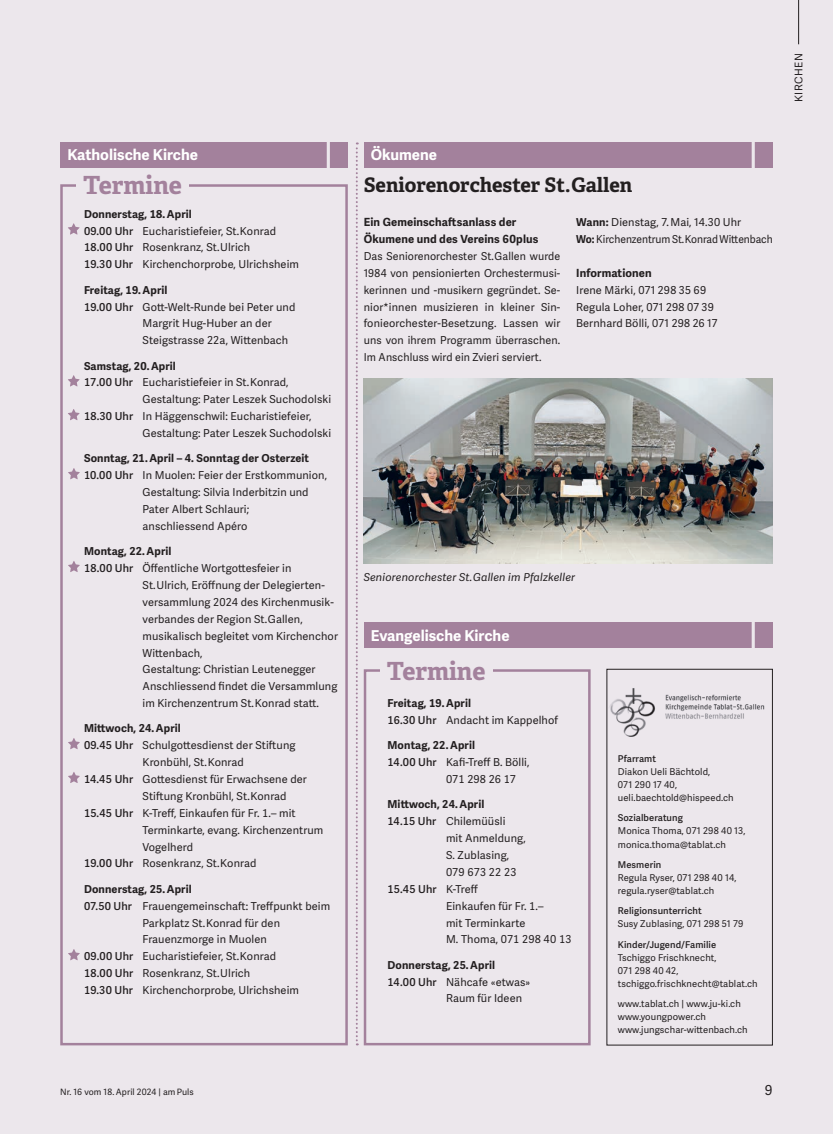
<style>
.page{position:relative;width:833px;height:1134px;background:#ece7ec}
.page>*{position:absolute;margin:0;border:0;box-sizing:border-box;transform-origin:0 0}
.t1{font:700 25px "Adelle";letter-spacing:-.005em;color:#a3819c}
.t2{font:700 20px "Adelle";color:#231f20}
.t3{font:700 15px "Adelle Sans";color:#fff}
.t4{font:13.75px "Adelle Sans";color:#231f20}
.t5{font:700 11.25px/16.9px "Adelle Sans";letter-spacing:.01em;color:#231f20}
.t6{font:11px/16.9px "Adelle Sans";letter-spacing:.01em;color:#231f20}
.t7{font:700 11px "Adelle Sans";letter-spacing:.01em;color:#231f20}
.t8{font:italic 11px "Adelle Sans";letter-spacing:.015em;color:#231f20}
.t9{font:600 11px "Adelle Sans";letter-spacing:.01em;color:#231f20}
.t10{font:10.62px "Adelle Sans";letter-spacing:.05em;color:#231f20}
.t11{font:9.38px/13.1px "Adelle Sans";letter-spacing:.01em;color:#231f20}
.t12{font:600 9.38px "Adelle Sans";letter-spacing:.01em;color:#231f20}
.t13{font:8.75px "Adelle Sans";letter-spacing:.01em;color:#231f20}
.s1{font-weight:700}
.s2{font-weight:600}
.s3{font-weight:400}
</style>
<div class="page">
<hr style="left:798px;top:0;width:1px;height:44px;background:#231f20">
<div style="left:60px;top:184px;width:288px;height:861px;border:2px solid #a3819c"></div>
<svg style="left:68px;top:223px;width:12px;height:12px"></svg>
<svg style="left:68px;top:375px;width:12px;height:11px"></svg>
<svg style="left:68px;top:409px;width:12px;height:11px"></svg>
<svg style="left:68px;top:468px;width:12px;height:11px"></svg>
<svg style="left:68px;top:561px;width:12px;height:11px"></svg>
<svg style="left:68px;top:738px;width:12px;height:11px"></svg>
<svg style="left:68px;top:772px;width:12px;height:11px"></svg>
<svg style="left:68px;top:949px;width:12px;height:11px"></svg>
<div style="left:76px;top:168px;width:113px;height:33px;background:#ece7ec"></div>
<div style="left:60px;top:142px;width:288px;height:25px;background:#a3819c"></div>
<hr style="left:327px;top:138px;width:3px;height:36px;background:#ece7ec">
<div style="left:364px;top:142px;width:408px;height:25px;background:#a3819c"></div>
<svg style="left:751px;top:142px;width:4px;height:26px"></svg>
<svg style="left:356px;top:142px;width:2px;height:903px"></svg>
<img style="left:364px;top:378px;width:408px;height:186px">
<div style="left:364px;top:669px;width:226px;height:376px;border:2px solid #a3819c"></div>
<div style="left:380px;top:654px;width:112px;height:33px;background:#ece7ec"></div>
<img style="left:610px;top:688px;width:154px;height:49px">
<div style="left:364px;top:623px;width:408px;height:25px;background:#a3819c"></div>
<svg style="left:751px;top:622px;width:4px;height:26px"></svg>
<h3 class="t3" style="left:67px;top:146px;width:132px">Katholische Kirche</h3>
<h3 class="t3" style="left:371px;top:146px;width:68px">Ökumene</h3>
<h2 class="t2" style="left:364px;top:172px;width:270px">Seniorenorchester St.Gallen</h2>
<p class="t5" style="left:364px;top:214px;width:176px">Ein Gemeinschaftsanlass der<br>Ökumene und des Vereins 60plus</p>
<p class="t6" style="left:364px;top:248px;width:198px;text-align:justify">Das Seniorenorchester St.Gallen wurde 1984 von pensionierten Orchestermusi&shy;kerinnen und -musikern gegründet. Se&shy;nior*innen musizieren in kleiner Sin&shy;fonieorchester-Besetzung. Lassen wir uns von ihrem Programm überraschen.<br>Im Anschluss wird ein Zvieri serviert.</p>
<h1 class="t1" style="left:83px;top:169px;width:100px">Termine</h1>
<p class="t6" style="left:84px;top:206px;width:216px"><span class="s1">Donnerstag, 18. April<br></span><span class="s2">09.00 Uhr</span> Eucharistiefeier, St.Konrad <span class="s2">18.00 Uhr</span> Rosenkranz, St.Ulrich<br><span class="s2">19.30 Uhr</span> Kirchenchorprobe, Ulrichsheim</p>
<p class="t7" style="left:84px;top:283px;width:85px">Freitag, 19. April</p>
<p class="t6" style="left:84px;top:299px;width:213px"><span class="s2">19.00 Uhr</span> Gott-Welt-Runde bei Peter und</p>
<p class="t6" style="left:142px;top:315px;width:131px">Margrit Hug-Huber an der</p>
<p class="t6" style="left:142px;top:332px;width:147px">Steigstrasse 22a, Wittenbach</p>
<p class="t7" style="left:84px;top:359px;width:93px">Samstag, 20. April</p>
<p class="t6" style="left:84px;top:374px;width:206px"><span class="s2">17.00 Uhr</span> Eucharistiefeier in St.Konrad,</p>
<p class="t6" style="left:142px;top:391px;width:190px">Gestaltung: Pater Leszek Suchodolski</p>
<p class="t6" style="left:84px;top:408px;width:229px"><span class="s2">18.30 Uhr</span> In Häggenschwil: Eucharistiefeier,</p>
<p class="t6" style="left:142px;top:425px;width:190px">Gestaltung: Pater Leszek Suchodolski</p>
<p class="t7" style="left:84px;top:452px;width:226px">Sonntag, 21. April – 4. Sonntag der Osterzeit</p>
<p class="t6" style="left:84px;top:467px;width:244px"><span class="s2">10.00 Uhr</span> In Muolen: Feier der Erstkommunion,</p>
<p class="t6" style="left:142px;top:484px;width:168px">Gestaltung: Silvia Inderbitzin und</p>
<p class="t6" style="left:142px;top:501px;width:108px">Pater Albert Schlauri;</p>
<p class="t6" style="left:142px;top:518px;width:106px">anschliessend Apéro</p>
<p class="t7" style="left:84px;top:545px;width:89px">Montag, 22. April</p>
<p class="t6" style="left:84px;top:560px;width:209px"><span class="s2">18.00 Uhr</span> Öffentliche Wortgottesfeier in</p>
<p class="t6" style="left:142px;top:577px;width:183px">St. -Ulrich, Eröffnung der Delegierten-</p>
<p class="t6" style="left:142px;top:594px;width:192px">versammlung 2024 des Kirchenmusik-</p>
<p class="t6" style="left:142px;top:611px;width:162px">verbandes der Region St.Gallen,</p>
<p class="t6" style="left:142px;top:628px;width:197px">musikalisch begleitet vom Kirchenchor</p>
<p class="t6" style="left:142px;top:644px;width:62px">Wittenbach,</p>
<p class="t6" style="left:142px;top:661px;width:174px">Gestaltung: Christian Leutenegger</p>
<p class="t6" style="left:142px;top:678px;width:196px">Anschliessend findet die Versammlung</p>
<p class="t6" style="left:142px;top:695px;width:178px">im Kirchenzentrum St.Konrad statt.</p>
<p class="t7" style="left:84px;top:722px;width:98px">Mittwoch, 24. April</p>
<p class="t6" style="left:84px;top:737px;width:213px"><span class="s2">09.45 Uhr</span> Schulgottesdienst der Stiftung</p>
<p class="t6" style="left:142px;top:754px;width:103px">Kronbühl, St.Konrad</p>
<p class="t6" style="left:84px;top:771px;width:224px"><span class="s2">14.45 Uhr</span> Gottesdienst für Erwachsene der</p>
<p class="t6" style="left:142px;top:788px;width:145px">Stiftung Kronbühl, St.Konrad</p>
<p class="t6" style="left:84px;top:805px;width:213px"><span class="s2">15.45 Uhr</span> K-Treff, Einkaufen für Fr. 1.– mit</p>
<p class="t6" style="left:142px;top:822px;width:182px">Terminkarte, evang. Kirchenzentrum</p>
<p class="t6" style="left:142px;top:839px;width:52px">Vogelherd</p>
<p class="t6" style="left:84px;top:855px;width:174px"><span class="s2">19.00 Uhr</span> Rosenkranz, St.Konrad</p>
<p class="t7" style="left:84px;top:882px;width:109px">Donnerstag, 25. April</p>
<p class="t6" style="left:84px;top:898px;width:248px"><span class="s2">07.50 Uhr</span> Frauengemeinschaft: Treffpunkt beim</p>
<p class="t6" style="left:142px;top:914px;width:139px">Parkplatz St.Konrad für den</p>
<p class="t6" style="left:142px;top:931px;width:126px">Frauenzmorge in Muolen</p>
<p class="t6" style="left:84px;top:948px;width:193px"><span class="s2">09.00 Uhr</span> Eucharistiefeier, St.Konrad</p>
<p class="t6" style="left:84px;top:965px;width:168px"><span class="s2">18.00 Uhr</span> Rosenkranz, St.Ulrich</p>
<p class="t6" style="left:84px;top:982px;width:216px"><span class="s2">19.30 Uhr</span> Kirchenchorprobe, Ulrichsheim</p>
<p class="t6" style="left:576px;top:214px;width:198px"><span class="s1">Wann:</span> Dienstag, 7. Mai, 14.30 Uhr<br><span class="s1">Wo:</span> Kirchenzentrum St.Konrad Wittenbach</p>
<p class="t5" style="left:576px;top:265px;width:77px">Informationen</p>
<p class="t6" style="left:576px;top:282px;width:143px">Irene Märki, 071 298 35 69<br>Regula Loher, 071 298 07 39<br>Bernhard Bölli, 071 298 26 17</p>
<p class="t8" style="left:364px;top:570px;width:213px">Seniorenorchester St.Gallen im Pfalzkeller</p>
<h3 class="t3" style="left:371px;top:627px;width:140px">Evangelische Kirche</h3>
<h1 class="t1" style="left:387px;top:655px;width:100px">Termine</h1>
<p class="t6" style="left:387px;top:695px;width:172px"><span class="s1">Freitag, 19. April<br></span><span class="s2">16.30 Uhr</span> Andacht im Kappelhof</p>
<p class="t7" style="left:387px;top:739px;width:89px">Montag, 22. April</p>
<p class="t6" style="left:387px;top:754px;width:143px"><span class="s2">14.00 Uhr</span> Kafi-Treff B. Bölli,</p>
<p class="t6" style="left:446px;top:771px;width:71px">071 298 26 17</p>
<p class="t7" style="left:387px;top:798px;width:98px">Mittwoch, 24. April</p>
<p class="t6" style="left:387px;top:813px;width:119px"><span class="s2">14.15 Uhr</span> Chilemüüsli</p>
<p class="t6" style="left:446px;top:830px;width:81px">mit Anmeldung,</p>
<p class="t6" style="left:446px;top:847px;width:65px">S. Zublasing,</p>
<p class="t6" style="left:446px;top:864px;width:72px">079 673 22 23</p>
<p class="t9" style="left:387px;top:882px;width:92px">15.45 Uhr <span class="s3">K-Treff</span></p>
<p class="t6" style="left:446px;top:898px;width:99px">Einkaufen für Fr. 1.–</p>
<p class="t6" style="left:446px;top:914px;width:81px">mit Terminkarte</p>
<p class="t6" style="left:446px;top:931px;width:127px">M. Thoma, 071 298 40 13</p>
<p class="t7" style="left:387px;top:958px;width:109px">Donnerstag, 25. April</p>
<p class="t6" style="left:387px;top:974px;width:144px"><span class="s2">14.00 Uhr</span> Nähcafe «etwas»</p>
<p class="t6" style="left:446px;top:990px;width:78px">Raum für Ideen</p>
<p class="t12" style="left:618px;top:753px;width:40px">Pfarramt</p>
<p class="t11" style="left:618px;top:765px;width:117px">Diakon Ueli Bächtold,<br>071 290 17 40, ueli.baechtold@hispeed.ch</p>
<p class="t12" style="left:618px;top:812px;width:67px">Sozialberatung</p>
<p class="t11" style="left:618px;top:825px;width:129px">Monica Thoma, 071 298 40 13, monica.thoma@tablat.ch</p>
<p class="t12" style="left:618px;top:859px;width:45px">Mesmerin</p>
<p class="t11" style="left:618px;top:871px;width:120px">Regula Ryser, 071 298 40 14, regula.ryser@tablat.ch</p>
<p class="t12" style="left:618px;top:905px;width:85px">Religionsunterricht</p>
<p class="t11" style="left:618px;top:918px;width:127px">Susy Zublasing, 071 298 51 79</p>
<p class="t12" style="left:618px;top:939px;width:100px">Kinder/Jugend/Familie</p>
<p class="t11" style="left:618px;top:951px;width:141px">Tschiggo Frischknecht,<br>071 298 40 42, tschiggo.frischknecht@tablat.ch</p>
<p class="t11" style="left:618px;top:997px;width:131px">www.tablat.ch | www.ju-ki.ch www.youngpower.ch www.jungschar-wittenbach.ch</p>
<p class="t13" style="left:60px;top:1087px;width:135px">Nr. 16 vom 18. April 2024 | am Puls</p>
<p class="t4" style="left:765px;top:1082px;width:9px">9</p>
<p class="t10" style="left:792px;top:102px;width:50px;rotate:-90deg">KIRCHEN</p>
</div>
